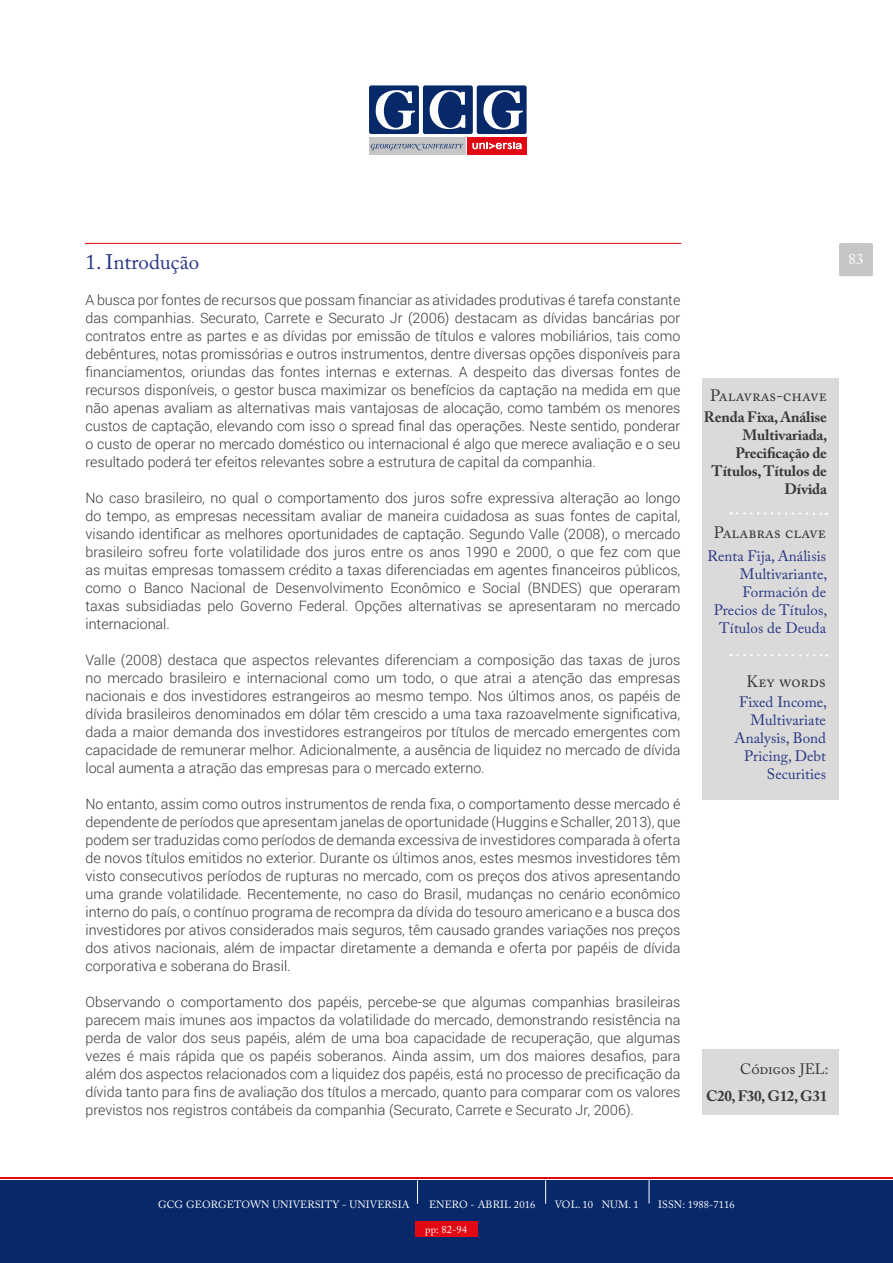
<style>
.page{position:relative;width:893px;height:1263px;background:#fff}
.page>*{position:absolute;margin:0;border:0;box-sizing:border-box;transform-origin:0 0}
.t1{font:21px "Adobe Caslon Pro";color:#283583}
.t2{font:16.5px "Adobe Caslon Pro";color:#3a3835}
.t3{font:15px/18px "Adobe Caslon Pro";letter-spacing:.005em;color:#283583;text-align:right}
.t4{font:700 15px/18px "Adobe Caslon Pro";letter-spacing:-.01em;color:#3a3835;text-align:right}
.t5{font:15px "Adobe Caslon Pro";color:#3a3835}
.t6{font:15px "Adobe Caslon Pro";color:#fff}
.t7{font:300 14.25px/18px "Roboto";color:#3a3835;text-align:justify}
.t8{font:10.5px "Adobe Caslon Pro";letter-spacing:.01em;color:#fff}
</style>
<div class="page">
<hr style="left:85px;top:243px;width:596px;height:1px;background:#e30613">
<hr style="left:0;top:1177px;width:893px;height:1px;background:#e30613">
<div style="left:0;top:1180px;width:893px;height:83px;background:#082969"></div>
<svg style="left:545px;top:1180px;width:1px;height:24px"></svg>
<svg style="left:417px;top:1180px;width:1px;height:24px"></svg>
<svg style="left:649px;top:1180px;width:1px;height:23px"></svg>
<div style="left:415px;top:1221px;width:63px;height:16px;background:#e30613"></div>
<div style="left:839px;top:243px;width:34px;height:33px;background:#c6c6c6;border-radius:2px"></div>
<div style="left:369px;top:85px;width:50px;height:49px;background:#082969;border-radius:2px"></div>
<div style="left:423px;top:85px;width:50px;height:49px;background:#082969;border-radius:2px"></div>
<div style="left:477px;top:85px;width:50px;height:49px;background:#082969;border-radius:2px"></div>
<div style="left:467px;top:137px;width:60px;height:18px;background:#e30613"></div>
<svg style="left:472px;top:143px;width:50px;height:6px"></svg>
<div style="left:369px;top:137px;width:97px;height:18px;background:#c6c6c6"></div>
<svg style="left:371px;top:144px;width:92px;height:7px"></svg>
<svg style="left:376px;top:90px;width:39px;height:39px"></svg>
<svg style="left:430px;top:90px;width:35px;height:39px"></svg>
<svg style="left:483px;top:90px;width:40px;height:39px"></svg>
<div style="left:702px;top:1049px;width:137px;height:65px;background:#dadada"></div>
<div style="left:702px;top:378px;width:137px;height:422px;background:#dadada"></div>
<svg style="left:737px;top:512px;width:90px;height:3px"></svg>
<svg style="left:731px;top:654px;width:96px;height:3px"></svg>
<h1 class="t1" style="left:85px;top:250px;width:115px">1. Introdução</h1>
<p class="t6" style="left:848px;top:250px;width:16px">83</p>
<p class="t7" style="left:85px;top:291px;width:596px">A busca por fontes de recursos que possam financiar as atividades produtivas é tarefa constante das companhias. Securato, Carrete e Securato Jr (2006) destacam as dívidas bancárias por contratos entre as partes e as dívidas por emissão de títulos e valores mobiliários, tais como debêntures, notas promissórias e outros instrumentos, dentre diversas opções disponíveis para financiamentos, oriundas das fontes internas e externas. A despeito das diversas fontes de recursos disponíveis, o gestor busca maximizar os benefícios da captação na medida em que não apenas avaliam as alternativas mais vantajosas de alocação, como também os menores custos de captação, elevando com isso o spread final das operações. Neste sentido, ponderar o custo de operar no mercado doméstico ou internacional é algo que merece avaliação e o seu resultado poderá ter efeitos relevantes sobre a estrutura de capital da companhia.</p>
<p class="t7" style="left:85px;top:489px;width:596px">No caso brasileiro, no qual o comportamento dos juros sofre expressiva alteração ao longo do tempo, as empresas necessitam avaliar de maneira cuidadosa as suas fontes de capital, visando identificar as melhores oportunidades de captação. Segundo Valle (2008), o mercado brasileiro sofreu forte volatilidade dos juros entre os anos 1990 e 2000, o que fez com que as muitas empresas tomassem crédito a taxas diferenciadas em agentes financeiros públicos, como o Banco Nacional de Desenvolvimento Econômico e Social (BNDES) que operaram taxas subsidiadas pelo Governo Federal. Opções alternativas se apresentaram no mercado internacional.</p>
<p class="t7" style="left:85px;top:650px;width:596px">Valle (2008) destaca que aspectos relevantes diferenciam a composição das taxas de juros no mercado brasileiro e internacional como um todo, o que atrai a atenção das empresas nacionais e dos investidores estrangeiros ao mesmo tempo. Nos últimos anos, os papéis de dívida brasileiros denominados em dólar têm crescido a uma taxa razoavelmente significativa, dada a maior demanda dos investidores estrangeiros por títulos de mercado emergentes com capacidade de remunerar melhor. Adicionalmente, a ausência de liquidez no mercado de dívida local aumenta a atração das empresas para o mercado externo.</p>
<p class="t7" style="left:85px;top:794px;width:596px">No entanto, assim como outros instrumentos de renda fixa, o comportamento desse mercado é dependente de períodos que apresentam janelas de oportunidade (Huggins e Schaller, 2013), que podem ser traduzidas como períodos de demanda excessiva de investidores comparada à oferta de novos títulos emitidos no exterior. Durante os últimos anos, estes mesmos investidores têm visto consecutivos períodos de rupturas no mercado, com os preços dos ativos apresentando uma grande volatilidade. Recentemente, no caso do Brasil, mudanças no cenário econômico interno do país, o contínuo programa de recompra da dívida do tesouro americano e a busca dos investidores por ativos considerados mais seguros, têm causado grandes variações nos preços dos ativos nacionais, além de impactar diretamente a demanda e oferta por papéis de dívida corporativa e soberana do Brasil.</p>
<p class="t7" style="left:85px;top:992px;width:596px">Observando o comportamento dos papéis, percebe-se que algumas companhias brasileiras parecem mais imunes aos impactos da volatilidade do mercado, demonstrando resistência na perda de valor dos seus papéis, além de uma boa capacidade de recuperação, que algumas vezes é mais rápida que os papéis soberanos. Ainda assim, um dos maiores desafios, para além dos aspectos relacionados com a liquidez dos papéis, está no processo de precificação da dívida tanto para fins de avaliação dos títulos a mercado, quanto para comparar com os valores previstos nos registros contábeis da companhia (Securato, Carrete e Securato Jr, 2006).</p>
<p class="t2" style="left:710px;top:386px;width:118px">Palavras-chave</p>
<p class="t4" style="left:704px;top:408px;width:125px">Renda Fixa, Análise<br>Multivariada,<br>Precificação de<br>Títulos, Títulos de<br>Dívida</p>
<p class="t2" style="left:714px;top:523px;width:114px">Palabras clave</p>
<p class="t3" style="left:708px;top:547px;width:121px">Renta Fija, Análisis<br>Multivariante,<br>Formación de<br>Precios de Títulos,<br>Títulos de Deuda</p>
<p class="t2" style="left:747px;top:671px;width:81px">Key words</p>
<p class="t3" style="left:734px;top:692px;width:94px">Fixed Income,<br>Multivariate<br>Analysis, Bond<br>Pricing, Debt<br>Securities</p>
<p class="t5" style="left:740px;top:1060px;width:90px">Códigos JEL:</p>
<p class="t4" style="left:706px;top:1087px;width:123px">C20, F30, G12, G31</p>
<p class="t8" style="left:158px;top:1198px;width:253px">GCG GEORGETOWN UNIVERSITY - UNIVERSIA</p>
<p class="t8" style="left:429px;top:1198px;width:108px">ENERO - ABRIL 2016</p>
<p class="t8" style="left:555px;top:1198px;width:85px">VOL. 10 NUM. 1</p>
<p class="t8" style="left:658px;top:1198px;width:78px">ISSN: 1988-7116</p>
<p class="t8" style="left:425px;top:1223px;width:43px">pp: 82-94</p>
</div>
